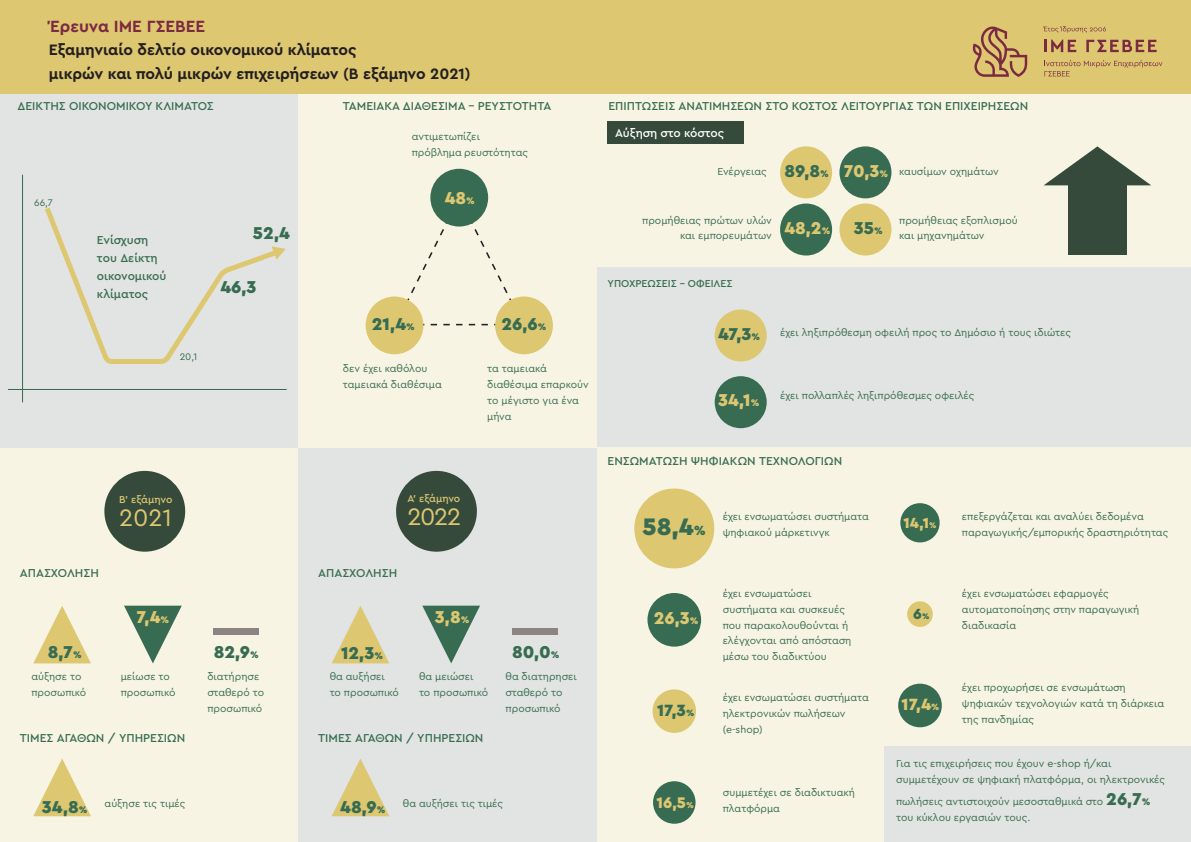
<style>
.page{position:relative;width:1191px;height:842px;background:#fff}
.page>*{position:absolute;margin:0;border:0;box-sizing:border-box;transform-origin:0 0}
.t1{font:25px "Cera Pro";letter-spacing:-.025em;color:#ddc771}
.t2{font:900 25px "Cera Pro";color:#376c52}
.t3{font:900 18px "Cera Pro";color:#376c52}
.t4{font:900 18px "Cera Pro";color:#ddc771}
.t5{font:900 17.1px "Cera Pro";color:#376c52}
.t6{font:900 17.1px "Cera Pro";color:#ddc771}
.t7{font:700 17px "Cera Pro";color:#7c2a42}
.t8{font:900 16.1px "Cera Pro";color:#ddc771}
.t9{font:700 15.8px/23.7px "Cera Pro";color:#231f20}
.t10{font:900 15.3px "Cera Pro";color:#ddc771}
.t11{font:900 15.3px "Cera Pro";color:#376c52}
.t12{font:500 12px/18px "Cera Pro";color:#376c52}
.t13{font:500 12px "Cera Pro";letter-spacing:-.005em;color:#fff}
.t14{font:10.5px/15.8px "Cera Pro";color:#376c52}
.t15{font:500 10.5px "Cera Pro";color:#376c52}
.t16{font:500 10.5px "Cera Pro";letter-spacing:-.01em;color:#ddc771}
.t17{font:10px "Cera Pro";color:#376c52}
.s1{font-size:10px}
.s2{color:#ddc771}
.s3{font-size:10px;color:#ddc771}
.s4{font-size:13.9px}
.s5{font-size:8.5px}
.s6{font-size:9.5px}
.s7{font-size:9px}
.s8{font-weight:900;font-size:18px}
.s9{font-weight:900;font-size:10px}
</style>
<div class="page">
<div style="left:596px;top:268px;width:595px;height:189px;background:#e1e4e2"></div>
<div style="left:596px;top:0;width:595px;height:266px;background:#f8f4e3"></div>
<div style="left:596px;top:448px;width:595px;height:394px;background:#f8f4e3"></div>
<div style="left:884px;top:747px;width:307px;height:95px;background:#e1e4e2"></div>
<div style="left:607px;top:121px;width:137px;height:23px;background:#354a3b"></div>
<div style="left:298px;top:440px;width:298px;height:402px;background:#e1e4e2"></div>
<div style="left:0;top:440px;width:298px;height:402px;background:#f8f4e3"></div>
<div style="left:298px;top:0;width:298px;height:448px;background:#f8f4e3"></div>
<div style="left:0;top:0;width:298px;height:448px;background:#e1e4e2"></div>
<div style="left:104px;top:471px;width:81px;height:81px;background:#354a3b;border-radius:50%"></div>
<div style="left:396px;top:471px;width:81px;height:81px;background:#354a3b;border-radius:50%"></div>
<svg style="left:33px;top:606px;width:58px;height:57px"></svg>
<svg style="left:332px;top:606px;width:57px;height:57px"></svg>
<svg style="left:33px;top:758px;width:58px;height:58px"></svg>
<svg style="left:332px;top:758px;width:57px;height:58px"></svg>
<svg style="left:124px;top:606px;width:58px;height:57px"></svg>
<svg style="left:422px;top:606px;width:58px;height:57px"></svg>
<div style="left:214px;top:628px;width:45px;height:6px;background:#8c8482"></div>
<div style="left:512px;top:628px;width:45px;height:6px;background:#8c8482"></div>
<svg style="left:403px;top:195px;width:108px;height:131px"></svg>
<div style="left:430px;top:169px;width:58px;height:58px;background:#376c52;border-radius:50%"></div>
<div style="left:495px;top:296px;width:58px;height:58px;background:#ddc771;border-radius:50%"></div>
<div style="left:365px;top:296px;width:58px;height:58px;background:#ddc771;border-radius:50%"></div>
<svg style="left:45px;top:207px;width:241px;height:157px"></svg>
<hr style="left:22px;top:175px;width:1px;height:227px;background:#376c52">
<hr style="left:8px;top:389px;width:279px;height:1px;background:#376c52">
<div style="left:780px;top:146px;width:52px;height:52px;background:#ddc771;border-radius:50%"></div>
<div style="left:839px;top:146px;width:52px;height:52px;background:#376c52;border-radius:50%"></div>
<div style="left:780px;top:204px;width:52px;height:51px;background:#376c52;border-radius:50%"></div>
<div style="left:839px;top:204px;width:52px;height:51px;background:#ddc771;border-radius:50%"></div>
<div style="left:1068px;top:173px;width:58px;height:81px;background:#354a3b"></div>
<svg style="left:1044px;top:146px;width:107px;height:39px"></svg>
<div style="left:714px;top:309px;width:52px;height:52px;background:#ddc771;border-radius:50%"></div>
<div style="left:714px;top:376px;width:52px;height:52px;background:#376c52;border-radius:50%"></div>
<div style="left:634px;top:488px;width:80px;height:80px;background:#ddc771;border-radius:40px"></div>
<div style="left:647px;top:593px;width:54px;height:54px;background:#376c52;border-radius:27px"></div>
<div style="left:652px;top:689px;width:44px;height:44px;background:#ddc771;border-radius:22px"></div>
<div style="left:653px;top:781px;width:42px;height:43px;background:#376c52;border-radius:21px"></div>
<div style="left:900px;top:503px;width:39px;height:39px;background:#376c52;border-radius:20px"></div>
<div style="left:907px;top:601px;width:25px;height:26px;background:#ddc771;border-radius:13px"></div>
<div style="left:898px;top:684px;width:43px;height:43px;background:#376c52;border-radius:22px"></div>
<div style="left:0;top:0;width:1191px;height:94px;background:#ddc771"></div>
<svg style="left:972px;top:26px;width:55px;height:51px"></svg>
<svg style="left:1043px;top:26px;width:63px;height:7px"></svg>
<svg style="left:1044px;top:40px;width:32px;height:12px"></svg>
<svg style="left:1086px;top:40px;width:70px;height:12px"></svg>
<svg style="left:1044px;top:60px;width:118px;height:16px"></svg>
<h3 class="t7" style="left:50px;top:15px;width:156px">Έρευνα ΙΜΕ ΓΣΕΒΕΕ</h3>
<h3 class="t9" style="left:49px;top:38px;width:423px">Εξαμηνιαίο δελτίο οικονομικού κλίματος<br>μικρών και πολύ μικρών επιχειρήσεων (Β εξάμηνο 2021)</h3>
<p class="t12" style="left:17px;top:96px;width:198px">ΔΕΊ ΚΤΗΣ ΟΙΚΟΝΟΜΙΚΟΎ ΚΛΊ ΜΑΤΟΣ</p>
<p class="t12" style="left:343px;top:96px;width:210px">ΤΑΜΕΙΑΚΆ ΔΙΑΘΈΣΙΜΑ - ΡΕΥΣΤΌΤΗΤΑ</p>
<p class="t12" style="left:608px;top:96px;width:421px">ΕΠΙΠΤΏΣΕΙΣ ΑΝΑΤΙΜΉΣΕΩΝ ΣΤΟ ΚΌΣΤΟΣ ΛΕΙΤΟΥΡΓΊΑΣ ΤΩΝ ΕΠΙΧΕΙΡΉΣΕΩΝ</p>
<p class="t13" style="left:615px;top:125px;width:110px">Αύξηση στο κόστος</p>
<p class="t14" style="left:717px;top:163px;width:51px">Ενέργειας</p>
<p class="t14" style="left:899px;top:163px;width:101px">καυσίμων οχημάτων</p>
<p class="t14" style="left:642px;top:212px;width:131px;text-align:right">προμήθειας πρώτων υλών και εμπορευμάτων</p>
<p class="t14" style="left:899px;top:212px;width:120px">προμήθειας εξοπλισμού και μηχανημάτων</p>
<p class="t14" style="left:412px;top:128px;width:118px">αντιμετωπίζει πρόβλημα ρευστότητας</p>
<h2 class="t3" style="left:784px;top:159px;width:105px">89,8<span class="s1">%</span> <span class="s2">70,3</span><span class="s3">%</span></h2>
<h2 class="t4" style="left:445px;top:186px;width:32px">48<span class="s1">%</span></h2>
<p class="t17" style="left:34px;top:196px;width:20px">66,7</p>
<h2 class="t4" style="left:784px;top:216px;width:47px">48,2<span class="s1">%</span></h2>
<h2 class="t3" style="left:854px;top:216px;width:31px">35<span class="s1">%</span></h2>
<h2 class="t3" style="left:253px;top:221px;width:38px">52,4</h2>
<p class="t12" style="left:97px;top:230px;width:71px">Ενίσχυση του Δείκτη οικονομικού κλίματος</p>
<p class="t15" style="left:607px;top:277px;width:126px">ΥΠΟΧΡΕΩΣΕΙΣ – ΟΦΕΙΛΕΣ</p>
<h2 class="t3" style="left:220px;top:275px;width:38px">46,3</h2>
<p class="t17" style="left:180px;top:350px;width:19px">20,1</p>
<p class="t16" style="left:119px;top:492px;width:55px">Β’ εξάμηνο</p>
<h1 class="t1" style="left:119px;top:501px;width:54px">2021</h1>
<h2 class="t3" style="left:372px;top:312px;width:44px">21,4<span class="s1">%</span></h2>
<h2 class="t3" style="left:501px;top:312px;width:47px">26,6<span class="s1">%</span></h2>
<p class="t14" style="left:343px;top:361px;width:100px">δεν έχει καθόλου ταμειακά διαθέσιμα</p>
<p class="t14" style="left:487px;top:361px;width:103px">τα ταμειακά διαθέσιμα επαρκούν το μέγιστο για ένα μήνα</p>
<p class="t16" style="left:407px;top:491px;width:54px">Α’ εξάμηνο</p>
<h1 class="t1" style="left:407px;top:500px;width:55px">2022</h1>
<p class="t12" style="left:20px;top:564px;width:80px">ΑΠΑΣΧΟΛΗΣΗ</p>
<p class="t12" style="left:318px;top:564px;width:80px">ΑΠΑΣΧΟΛΗΣΗ</p>
<h2 class="t4" style="left:137px;top:605px;width:34px">7,4<span class="s1">%</span></h2>
<h2 class="t4" style="left:435px;top:605px;width:36px">3,8<span class="s1">%</span></h2>
<h2 class="t3" style="left:214px;top:640px;width:47px">82,9<span class="s1">%</span></h2>
<h2 class="t3" style="left:512px;top:640px;width:49px">80,0<span class="s1">%</span></h2>
<h2 class="t3" style="left:48px;top:640px;width:36px">8,7<span class="s1">%</span></h2>
<h2 class="t3" style="left:341px;top:641px;width:44px">12,3<span class="s1">%</span></h2>
<p class="t14" style="left:31px;top:668px;width:56px">αύξησε το προσωπικό</p>
<p class="t14" style="left:330px;top:668px;width:71px">θα αυξήσει<br>το προσωπικό</p>
<p class="t14" style="left:121px;top:668px;width:56px">μείωσε το προσωπικό</p>
<p class="t14" style="left:419px;top:668px;width:71px">θα μειώσει<br>το προσωπικό</p>
<p class="t14" style="left:207px;top:668px;width:58px">διατήρησε σταθερό το προσωπικό</p>
<p class="t14" style="left:505px;top:668px;width:73px">θα διατηρησει σταθερό το προσωπικό</p>
<p class="t12" style="left:20px;top:728px;width:167px">ΤΙΜΕΣ ΑΓΑΘΩΝ / ΥΠΗΡΕΣΙΩΝ</p>
<p class="t12" style="left:318px;top:728px;width:167px">ΤΙΜΕΣ ΑΓΑΘΩΝ / ΥΠΗΡΕΣΙΩΝ</p>
<p class="t14" style="left:105px;top:795px;width:82px">αύξησε τις τιμές</p>
<p class="t14" style="left:403px;top:795px;width:102px">θα αυξήσει τις τιμές</p>
<h2 class="t3" style="left:42px;top:795px;width:47px">34,8<span class="s1">%</span></h2>
<h2 class="t3" style="left:340px;top:795px;width:47px">48,9<span class="s1">%</span></h2>
<h2 class="t3" style="left:718px;top:322px;width:44px">47,3<span class="s1">%</span></h2>
<h2 class="t4" style="left:718px;top:388px;width:43px">34,1<span class="s1">%</span></h2>
<p class="t14" style="left:780px;top:324px;width:292px">έχει ληξιπρόθεσμη οφειλή προς το Δημόσιο ή τους ιδιώτες</p>
<p class="t14" style="left:780px;top:387px;width:196px">έχει πολλαπλές ληξιπρόθεσμες οφειλές</p>
<p class="t12" style="left:607px;top:452px;width:236px">ΕΝΣΩΜΆΤΩΣΗ ΨΗΦΙΑΚΏΝ ΤΕΧΝΟΛΟΓΙΏΝ</p>
<h1 class="t2" style="left:642px;top:509px;width:65px">58,4<span class="s4">%</span></h1>
<p class="t14" style="left:722px;top:508px;width:148px">έχει ενσωματώσει συστήματα ψηφιακού μάρκετινγκ</p>
<p class="t14" style="left:962px;top:508px;width:208px">επεξεργάζεται και αναλύει δεδομένα παραγωγικής/εμπορικής δραστηριότητας</p>
<h3 class="t10" style="left:903px;top:512px;width:35px">14,1<span class="s5">%</span></h3>
<p class="t14" style="left:722px;top:585px;width:130px">έχει ενσωματώσει συστήματα και συσκευές που παρακολουθούνται ή ελέγχονται από απόσταση μέσω του διαδικτύου</p>
<p class="t14" style="left:962px;top:585px;width:179px">έχει ενσωματώσει εφαρμογές αυτοματοποίησης στην παραγωγική διαδικασία</p>
<p class="t14" style="left:722px;top:689px;width:148px">έχει ενσωματώσει συστήματα ηλεκτρονικών πωλήσεων (e-shop)</p>
<p class="t14" style="left:962px;top:679px;width:204px">έχει προχωρήσει σε ενσωμάτωση ψηφιακών τεχνολογιών κατά τη διάρκεια της πανδημίας</p>
<h3 class="t11" style="left:913px;top:603px;width:18px">6<span class="s5">%</span></h3>
<h2 class="t4" style="left:654px;top:606px;width:46px">26,3<span class="s1">%</span></h2>
<h3 class="t5" style="left:657px;top:699px;width:39px">17,3<span class="s6">%</span></h3>
<h3 class="t6" style="left:901px;top:693px;width:39px">17,4<span class="s6">%</span></h3>
<h3 class="t8" style="left:656px;top:791px;width:39px">16,5<span class="s7">%</span></h3>
<p class="t14" style="left:722px;top:784px;width:134px">συμμετέχει σε διαδικτυακή πλατφόρμα</p>
<p class="t14" style="left:896px;top:755px;width:270px">Για τις επιχειρήσεις που έχουν e-shop ή/και συμμετέχουν σε ψηφιακή πλατφόρμα, οι ηλεκτρονικές</p>
<p class="t14" style="left:896px;top:793px;width:256px">πωλήσεις αντιστοιχούν μεσοσταθμικά στο <span class="s8">26,7</span><span class="s9">% </span>του κύκλου εργασιών τους.</p>
</div>
